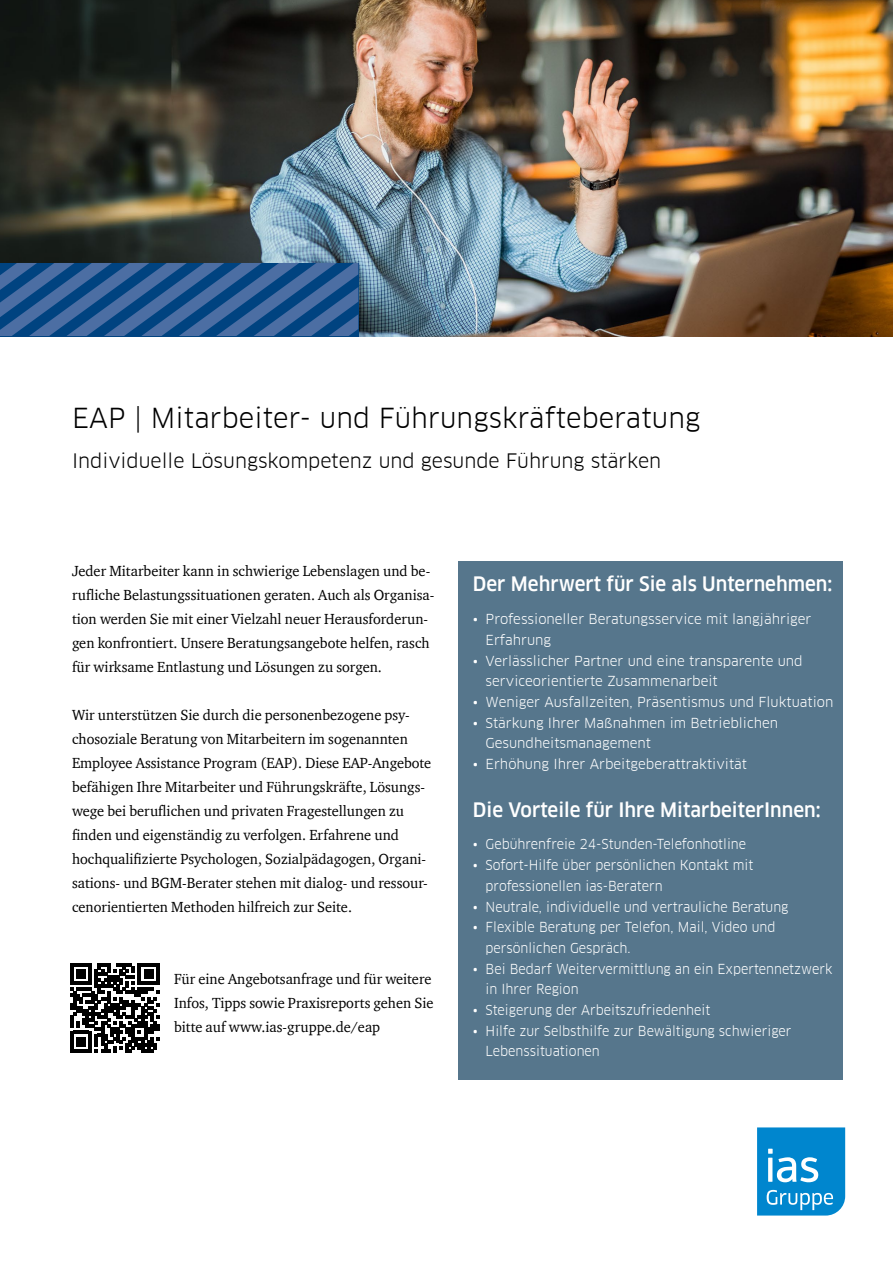
<style>
.page{position:relative;width:893px;height:1263px;background:#fff}
.page>*{position:absolute;margin:0;border:0;box-sizing:border-box;transform-origin:0 0}
.t1{font:27px "Clan Offc";letter-spacing:.005em;color:#000}
.t2{font:500 19.5px "Clan Offc";color:#fff;scale:.95 1}
.t3{font:19.5px "Clan Offc";color:#000}
.t4{font:15px/24px "ITC Charter Com";color:#000;scale:.96 1}
.t5{font:13.5px/20.7px "Clan Offc";color:#fff;scale:.95 1}
.t6{font:13.5px/20.7px "Clan Offc";color:#fff}
</style>
<div class="page">
<img style="left:0;top:0;width:893px;height:336px">
<svg style="left:757px;top:1127px;width:88px;height:88px;background:#2296d4"></svg>
<div style="left:458px;top:561px;width:385px;height:519px;background:#56768c"></div>
<svg style="left:0;top:263px;width:358px;height:73px;background:#285a92"></svg>
<svg style="left:70px;top:963px;width:89px;height:89px"></svg>
<h1 class="t1" style="left:72px;top:403px;width:630px">EAP | Mitarbeiter- und Führungskräfteberatung</h1>
<h2 class="t3" style="left:72px;top:450px;width:591px">Individuelle Lösungskompetenz und gesunde Führung stärken</h2>
<p class="t4" style="left:72px;top:559px;width:379px">Jeder Mitarbeiter kann in schwierige Lebenslagen und be&shy;rufliche Belastungssituationen geraten. Auch als Organisa&shy;tion werden Sie mit einer Vielzahl neuer Herausforderun&shy;gen konfrontiert. Unsere Beratungsangebote helfen, rasch für wirksame Entlastung und Lösungen zu sorgen.</p>
<p class="t4" style="left:72px;top:703px;width:376px">Wir unterstützen Sie durch die personenbezogene psy&shy;chosoziale Beratung von Mitarbeitern im sogenannten Employee Assistance Program (EAP). Diese EAP-Angebote befähigen Ihre Mitarbeiter und Führungskräfte, Lösungs&shy;wege bei beruflichen und privaten Fragestellungen zu finden und eigenständig zu verfolgen. Erfahrene und hochqualifizierte Psychologen, Sozialpädagogen, Organi&shy;sations- und BGM-Berater stehen mit dialog- und ressour&shy;cenorientierten Methoden hilfreich zur Seite.</p>
<p class="t4" style="left:174px;top:967px;width:272px">Für eine Angebotsanfrage und für weitere<br>Infos, Tipps sowie Praxisreports gehen Sie bitte auf www.ias-gruppe.de/eap</p>
<h2 class="t2" style="left:473px;top:573px;width:380px">Der Mehrwert für Sie als Unternehmen:</h2>
<p class="t6" style="left:486px;top:609px;width:327px;text-indent:-13px">• Professioneller Beratungsservice mit langjähriger<br>Erfahrung</p>
<p class="t6" style="left:486px;top:650px;width:318px;text-indent:-13px">• Verlässlicher Partner und eine transparente und serviceorientierte Zusammenarbeit</p>
<p class="t6" style="left:473px;top:692px;width:362px">• Weniger Ausfallzeiten, Präsentismus und Fluktuation</p>
<p class="t6" style="left:486px;top:712px;width:294px;text-indent:-13px">• Stärkung Ihrer Maßnahmen im Betrieblichen<br>Gesundheitsmanagement</p>
<p class="t6" style="left:473px;top:754px;width:276px">• Erhöhung Ihrer Arbeitgeberattraktivität</p>
<h2 class="t2" style="left:473px;top:799px;width:368px">Die Vorteile für Ihre MitarbeiterInnen:</h2>
<p class="t5" style="left:473px;top:834px;width:289px">• Gebührenfreie 24-Stunden-Telefonhotline</p>
<p class="t5" style="left:486px;top:855px;width:283px;text-indent:-13px">• Sofort-Hilfe über persönlichen Kontakt mit professionellen ias-Beratern</p>
<p class="t5" style="left:473px;top:896px;width:334px">• Neutrale, individuelle und vertrauliche Beratung</p>
<p class="t5" style="left:486px;top:917px;width:306px;text-indent:-13px">• Flexible Beratung per Telefon, Mail, Video und persönlichen Gespräch.</p>
<p class="t5" style="left:486px;top:958px;width:367px;text-indent:-13px">• Bei Bedarf Weitervermittlung an ein Expertennetzwerk in Ihrer Region</p>
<p class="t5" style="left:473px;top:1000px;width:252px">• Steigerung der Arbeitszufriedenheit</p>
<p class="t5" style="left:486px;top:1020px;width:324px;text-indent:-13px">• Hilfe zur Selbsthilfe zur Bewältigung schwieriger<br>Lebenssituationen</p>
</div>
